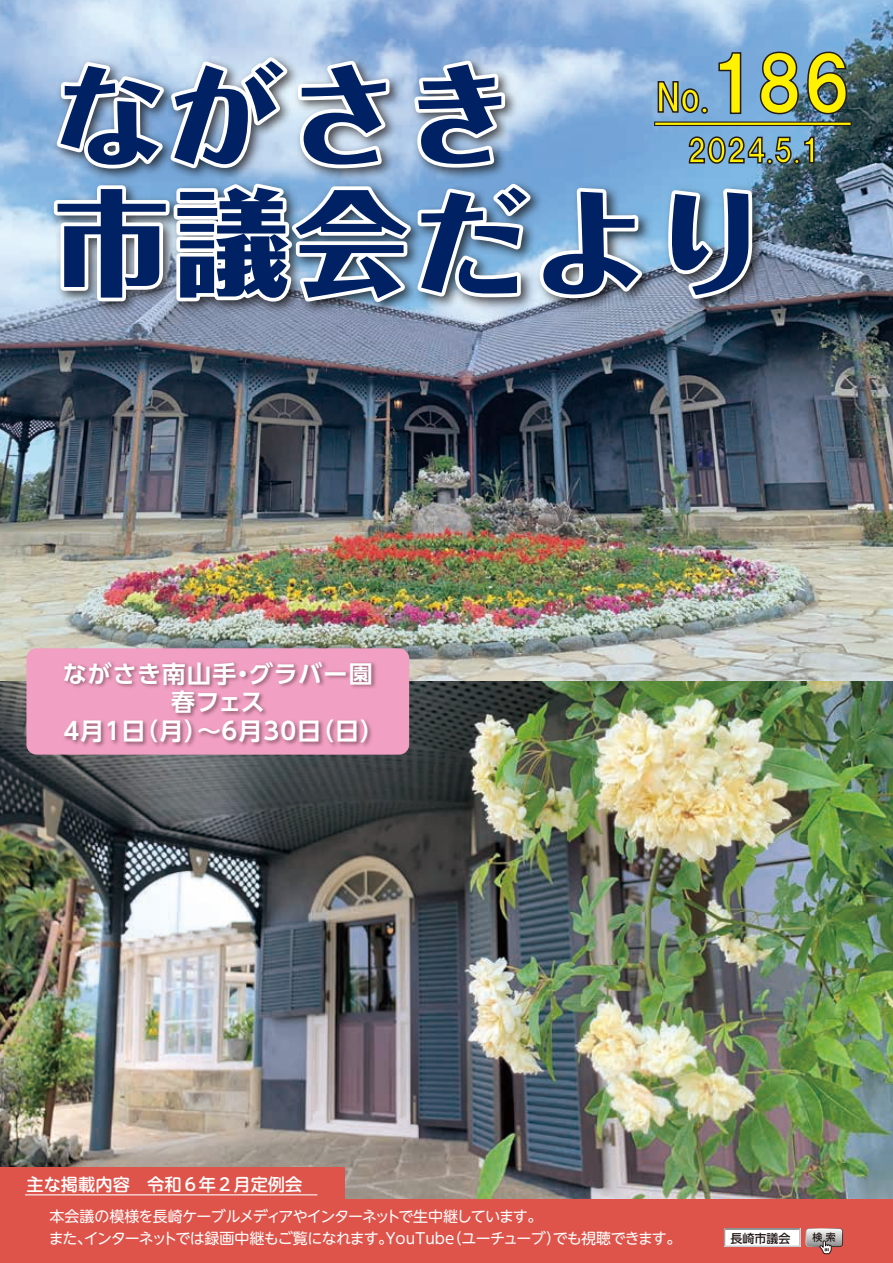
<style>
.page{position:relative;width:893px;height:1263px;background:#fff}
.page>*{position:absolute;margin:0;border:0;box-sizing:border-box;transform-origin:0 0}
.t1{font:800 114px "P Folk Pro N";letter-spacing:.05em;color:#002164}
.t2{font:800 111px "P Folk Pro N";color:#002164}
.t3{font:75px "HGP Soei Kakugothic UB";color:#fff100}
.t4{font:37.5px "HGP Soei Kakugothic UB";color:#fff100}
.t5{font:31.5px "HGP Soei Kakugothic UB";color:#fff100}
.t6{font:700 24px "UD Shin Go Pr 6 De";letter-spacing:.035em;color:#fff}
.t7{font:500 17.25px "UD Shin M Go Pr 6";color:#fff}
.t8{font:15px "UD Shin M Go Pr 6";letter-spacing:-.05em;color:#fff}
.t9{font:15px "UD Shin M Go Pr 6";color:#fff}
.t10{font:500 12px "UD Shin Go NT Pro";color:#231916}
.t11{font:500 9.9px "UD Shin Go Pro";color:#231916}
.s1{font-size:37.5px}
</style>
<div class="page">
<img style="left:0;top:680px;width:893px;height:519px">
<img style="left:0;top:0;width:893px;height:680px">
<div style="left:26px;top:648px;width:383px;height:107px;background:#f19fc2;border-radius:10px"></div>
<div style="left:0;top:1199px;width:893px;height:64px;background:#de544b"></div>
<div style="left:0;top:1167px;width:344px;height:50px;background:#de544b"></div>
<svg style="left:724px;top:1228px;width:119px;height:26px"></svg>
<img style="left:42px;top:45px;width:752px;height:326px">
<svg style="left:50px;top:52px;width:599px;height:257px"></svg>
<svg style="left:664px;top:184px;width:92px;height:121px"></svg>
<svg style="left:657px;top:80px;width:52px;height:35px;background:#6d8cae"></svg>
<svg style="left:718px;top:51px;width:24px;height:64px;background:#6b93bc"></svg>
<svg style="left:760px;top:51px;width:38px;height:64px;background:#6891b8"></svg>
<img style="left:808px;top:51px;width:40px;height:65px">
<svg style="left:688px;top:136px;width:127px;height:29px;background:#6084a2"></svg>
<svg style="left:656px;top:122px;width:193px;height:4px"></svg>
<hr style="left:656px;top:123px;width:193px;height:2px;background:#fff100">
<hr style="left:25px;top:1194px;width:292px;height:1px;background:#fff">
<img style="left:59px;top:662px;width:322px;height:123px">
<h3 class="t3" style="left:700px;top:46px;width:152px"><span class="s1">.</span>186</h3>
<h2 class="t2" style="left:55px;top:54px;width:462px">ながさき</h2>
<h1 class="t1" style="left:55px;top:181px;width:714px">市議会だより</h1>
<h3 class="t4" style="left:656px;top:78px;width:45px">No</h3>
<h3 class="t5" style="left:687px;top:135px;width:135px">2024.5.1</h3>
<h3 class="t6" style="left:63px;top:654px;width:175px">ながさき南山手</h3>
<h3 class="t6" style="left:171px;top:683px;width:95px">春フェス</h3>
<h3 class="t6" style="left:59px;top:711px;width:326px">４月１（日月）～６月30 （日日(</h3>
<h3 class="t6" style="left:249px;top:654px;width:125px">グラバー園</h3>
<h3 class="t6" style="left:231px;top:654px;width:25px">・</h3>
<p class="t7" style="left:26px;top:1170px;width:278px">主な掲載内容　令和６年２月定例会</p>
<p class="t8" style="left:50px;top:1203px;width:494px">本会議の模様を長崎ケーブルメディアやインターネットで生中継しています。</p>
<p class="t8" style="left:447px;top:1226px;width:115px">（ユーチューブ）</p>
<p class="t8" style="left:49px;top:1226px;width:346px">またインターネットでは録画中継もご覧になれます。</p>
<p class="t8" style="left:553px;top:1226px;width:130px">でも視聴できます。</p>
<p class="t9" style="left:386px;top:1226px;width:70px">YouTube</p>
<p class="t8" style="left:77px;top:1226px;width:16px">、</p>
<p class="t10" style="left:730px;top:1228px;width:61px">長崎市議会</p>
<p class="t11" style="left:813px;top:1229px;width:25px">検索</p>
</div>
